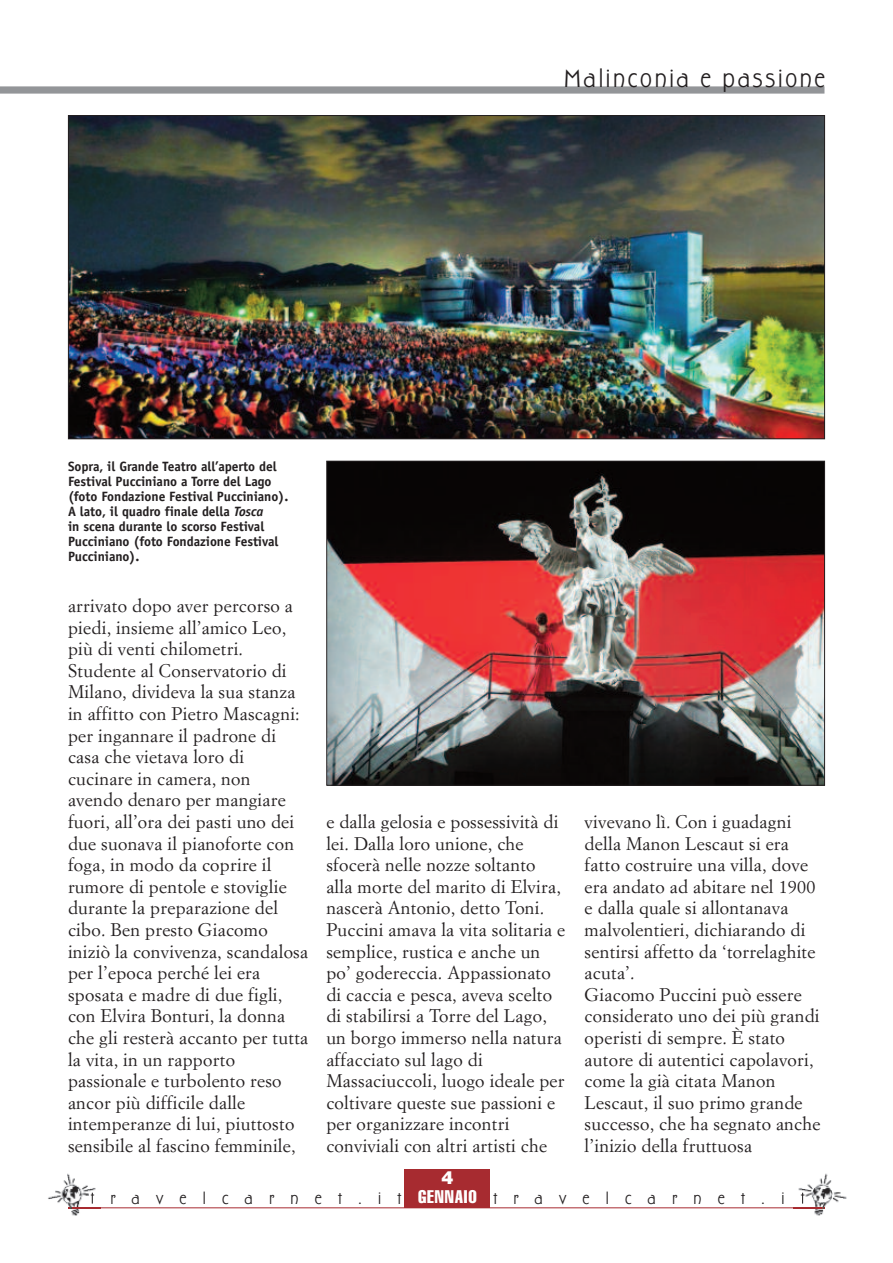
<style>
.page{position:relative;width:893px;height:1263px;background:#fff}
.page>*{position:absolute;margin:0;border:0;box-sizing:border-box;transform-origin:0 0}
.t1{font:27px "Hardwood LP";letter-spacing:.1em;color:#231f20}
.t2{font:18px/21.6px "Simoncini Garamond";letter-spacing:.015em;color:#231f20}
.t3{font:18px "Hardwood LP";letter-spacing:.905em;color:#231f20}
.t4{font:900 18px "Helvetica";color:#fff}
.t5{font:700 13.5px/15px "Officina Sans";letter-spacing:-.005em;color:#231f20}
.s1{font-style:italic}
.s2{font-family:"Helvetica";font-stretch:extra-condensed;color:#fff}
</style>
<div class="page">
<div style="left:405px;top:1169px;width:85px;height:39px;background:#a72b30"></div>
<hr style="left:68px;top:1207px;width:757px;height:1px;background:#a72b30">
<img style="left:48px;top:1173px;width:54px;height:43px">
<svg style="left:91px;top:1192px;width:4px;height:12px"></svg>
<img style="left:68px;top:1207px;width:33px;height:1px">
<img style="left:793px;top:1173px;width:54px;height:43px">
<svg style="left:801px;top:1193px;width:3px;height:10px"></svg>
<img style="left:794px;top:1207px;width:31px;height:1px">
<div style="left:0;top:86px;width:824px;height:8px;background:#939598"></div>
<img style="left:328px;top:463px;width:495px;height:321px">
<div style="left:326px;top:461px;width:499px;height:325px;border:1px solid #231f20"></div>
<img style="left:70px;top:117px;width:753px;height:320px">
<h1 class="t1" style="left:564px;top:68px;width:262px">Malinconia e passione</h1>
<p class="t5" style="left:68px;top:460px;width:222px">Sopra, il Grande Teatro all’aperto del Festival Pucciniano a Torre del Lago (foto Fondazione Festival Pucciniano).<br>A lato, il quadro finale della <span class="s1">Tosca<br></span>in scena durante lo scorso Festival Pucciniano (foto Fondazione Festival Pucciniano).</p>
<p class="t2" style="left:68px;top:596px;width:242px">arrivato dopo aver percorso a piedi, insieme all’amico Leo, più di venti chilometri.<br>Studente al Conservatorio di<br>Milano, divideva la sua stanza in affitto con Pietro Mascagni: per ingannare il padrone di casa che vietava loro di cucinare in camera, non avendo denaro per mangiare fuori, all’ora dei pasti uno dei due suonava il pianoforte con foga, in modo da coprire il rumore di pentole e stoviglie durante la preparazione del cibo. Ben presto Giacomo iniziò la convivenza, scandalosa per l’epoca perché lei era sposata e madre di due figli, con Elvira Bonturi, la donna che gli resterà accanto per tutta la vita, in un rapporto passionale e turbolento reso ancor più difficile dalle intemperanze di lui, piuttosto sensibile al fascino femminile,</p>
<p class="t2" style="left:326px;top:812px;width:240px">e dalla gelosia e possessività di lei. Dalla loro unione, che sfocerà nelle nozze soltanto alla morte del marito di Elvira, nascerà Antonio, detto Toni.<br>Puccini amava la vita solitaria e semplice, rustica e anche un po’ godereccia. Appassionato di caccia e pesca, aveva scelto di stabilirsi a Torre del Lago, un borgo immerso nella natura affacciato sul lago di<br>Massaciuccoli, luogo ideale per coltivare queste sue passioni e per organizzare incontri conviviali con altri artisti che</p>
<p class="t2" style="left:585px;top:812px;width:237px">vivevano lì. Con i guadagni della Manon Lescaut si era fatto costruire una villa, dove era andato ad abitare nel 1900 e dalla quale si allontanava malvolentieri, dichiarando di sentirsi affetto da ‘torrelaghite acuta’.<br>Giacomo Puccini può essere considerato uno dei più grandi operisti di sempre. È stato autore di autentici capolavori, come la già citata Manon<br>Lescaut, il suo primo grande successo, che ha segnato anche l’inizio della fruttuosa</p>
<p class="t4" style="left:441px;top:1171px;width:14px">4</p>
<p class="t3" style="left:90px;top:1191px;width:716px">travelcarnet.it<span class="s2">GENNAIO</span>travelcarnet.it</p>
</div>
